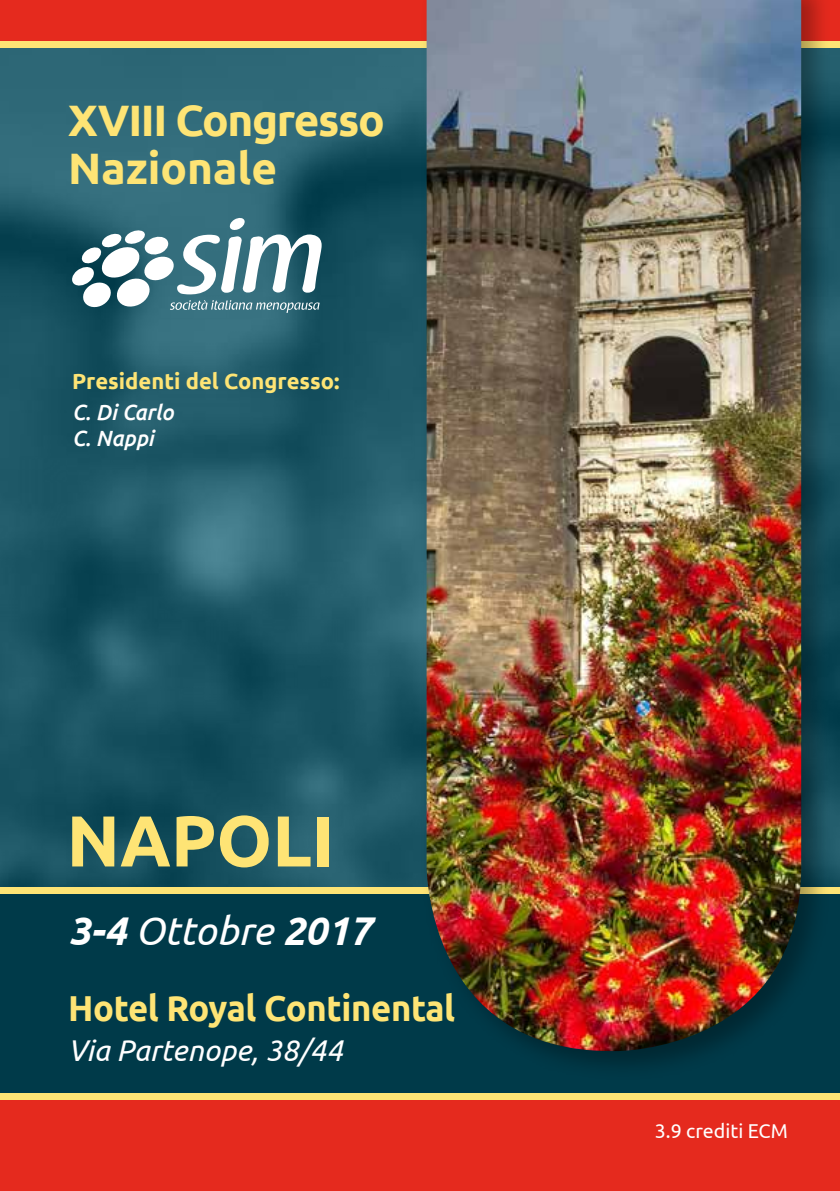
<style>
.page{position:relative;width:840px;height:1191px;background:#fff}
.page>*{position:absolute;margin:0;border:0;box-sizing:border-box;transform-origin:0 0}
.t1{font:700 72px "Ubuntu";color:#fee475}
.t2{font:700 44px/48px "Ubuntu";letter-spacing:-.03em;color:#fee475}
.t3{font:italic 700 40px "Ubuntu";color:#fff}
.t4{font:700 36px "Ubuntu";letter-spacing:-.01em;color:#fee475;scale:.96 1}
.t5{font:italic 30px "Ubuntu";color:#fff}
.t6{font:700 22px "Ubuntu";color:#fee475}
.t7{font:italic 500 22px/26px "Ubuntu";color:#fff}
.t8{font:20px "Ubuntu";color:#fff}
.s1{font-weight:400}
</style>
<div class="page">
<div style="left:0;top:0;width:839px;height:1191px;background:#003a49"></div>
<div style="left:0;top:1100px;width:839px;height:91px;background:#e52a1e"></div>
<div style="left:0;top:1093px;width:839px;height:7px;background:#fee475"></div>
<img style="left:0;top:48px;width:839px;height:838px">
<div style="left:0;top:886px;width:839px;height:7px;background:#fee475"></div>
<div style="left:0;top:0;width:839px;height:41px;background:#e52a1e"></div>
<div style="left:0;top:41px;width:839px;height:7px;background:#fee475"></div>
<div style="left:419px;top:0;width:412px;height:1081px;background:#000;opacity:.32"></div>
<img style="left:426px;top:0;width:374px;height:1051px">
<svg style="left:70px;top:217px;width:251px;height:96px;background:#7197a1"></svg>
<h2 class="t2" style="left:68px;top:96px;width:318px">XVIII Congresso<br>Nazionale</h2>
<p class="t6" style="left:72px;top:367px;width:269px">Presidenti del Congresso:</p>
<p class="t7" style="left:72px;top:399px;width:103px">C. Di Carlo<br>C. Nappi</p>
<h1 class="t1" style="left:66px;top:797px;width:269px">NAPOLI</h1>
<h3 class="t3" style="left:68px;top:906px;width:305px">3-4 <span class="s1">Ottobre</span> 2017</h3>
<h3 class="t4" style="left:68px;top:985px;width:404px">Hotel Royal Continental</h3>
<h3 class="t5" style="left:68px;top:1031px;width:276px">Via Partenope, 38/44</h3>
<p class="t8" style="left:654px;top:1118px;width:134px">3.9 crediti ECM</p>
</div>
